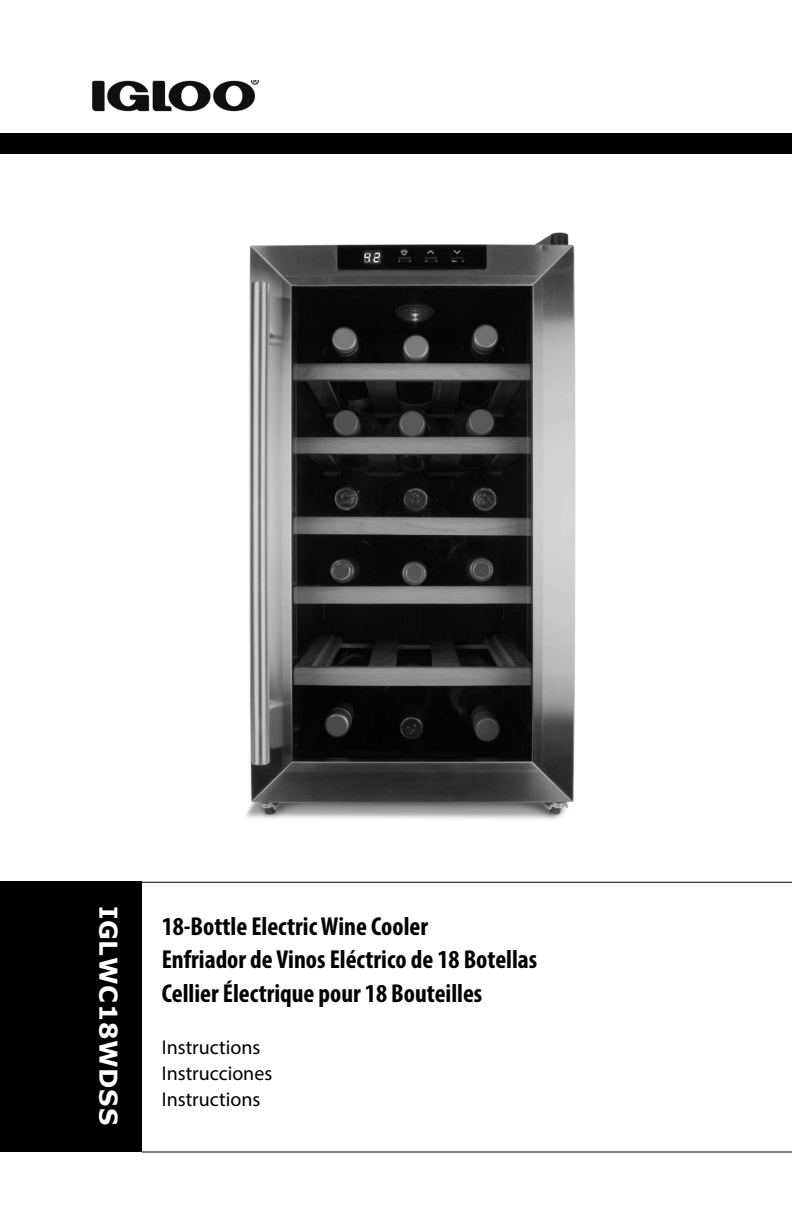
<style>
.page{position:relative;width:792px;height:1224px;background:#fff}
.page>*{position:absolute;margin:0;border:0;box-sizing:border-box;transform-origin:0 0}
.t1{font:700 condensed 26px/33.2px "Myriad Pro";color:#000}
.t2{font:700 24.4px "Verdana";letter-spacing:.03em;color:#fff}
.t3{font:20px/26px "Myriad Pro";color:#000}
</style>
<div class="page">
<hr style="left:142px;top:882px;width:650px;height:1px;background:#000">
<hr style="left:142px;top:1152px;width:650px;height:1px;background:#000">
<div style="left:0;top:882px;width:142px;height:270px;background:#000"></div>
<div style="left:0;top:133px;width:792px;height:21px;background:#000"></div>
<img style="left:92px;top:80px;width:167px;height:32px">
<img style="left:246px;top:232px;width:330px;height:588px">
<p class="t2" style="left:126px;top:906px;width:221px;rotate:90deg">IGLWC18WDSS</p>
<p class="t1" style="left:162px;top:909px;width:377px">18-Bottle Electric Wine Cooler<br>Enfriador de Vinos Eléctrico de 18 Botellas<br>Cellier Électrique pour 18 Bouteilles</p>
<p class="t3" style="left:162px;top:1034px;width:112px">Instructions<br>Instrucciones<br>Instructions</p>
</div>
